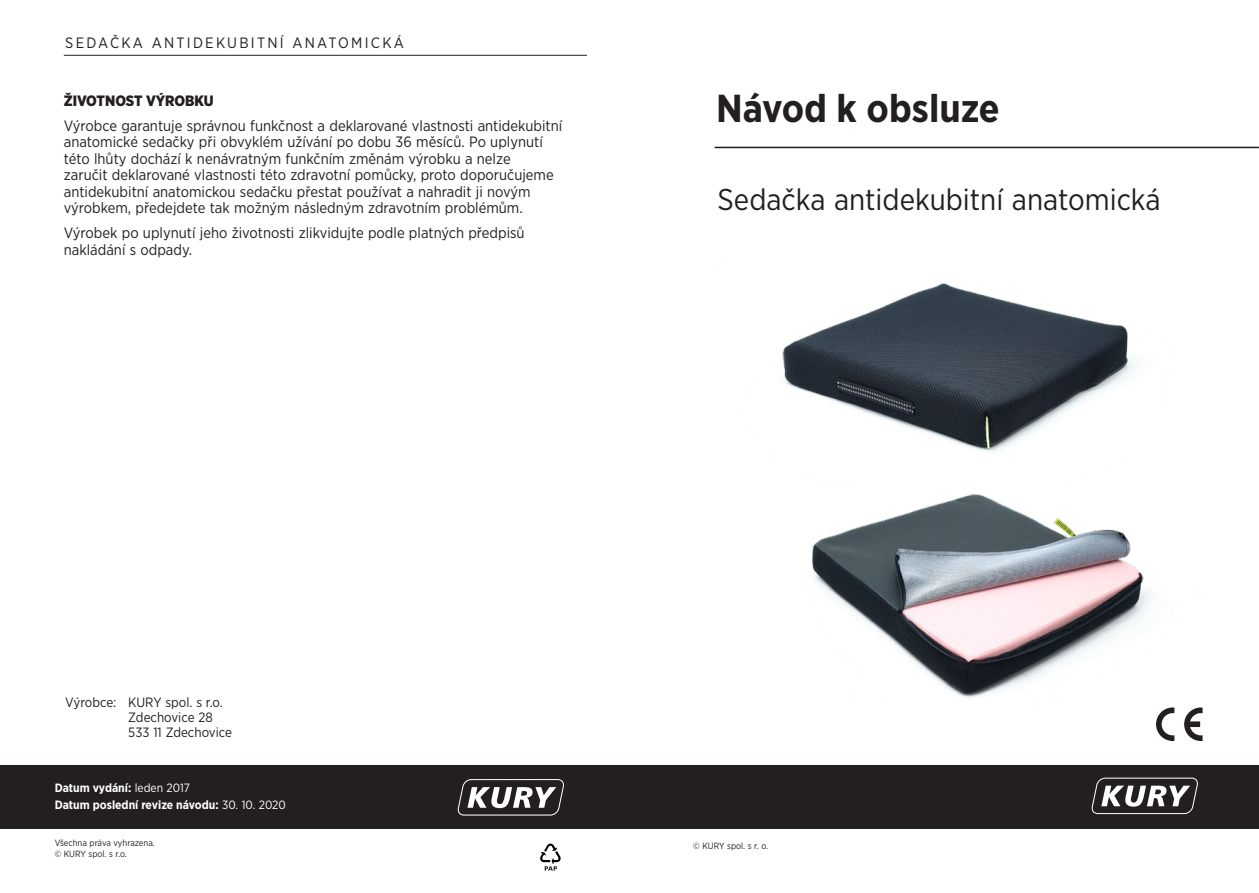
<style>
.page{position:relative;width:1259px;height:893px;background:#fff}
.page>*{position:absolute;margin:0;border:0;box-sizing:border-box;transform-origin:0 0}
.t1{font:700 39px "Gotham Narrow";color:#231f20}
.t2{font:30px "Gotham Narrow";color:#231f20}
.t3{font:15px/16.5px "Gotham Narrow";color:#231f20}
.t4{font:15px "Gotham Narrow";letter-spacing:.15em;color:#231f20}
.t5{font:900 15px "Gotham Narrow";color:#231f20}
.t6{font:13.5px/15px "Gotham Narrow";color:#231f20}
.t7{font:700 12px/16.5px "Gotham Narrow";color:#fff}
.t8{font:9px/10.8px "Gotham Narrow";color:#231f20}
.s1{font-weight:400}
</style>
<div class="page">
<div style="left:0;top:765px;width:629px;height:64px;background:#231f20"></div>
<svg style="left:457px;top:779px;width:107px;height:36px"></svg>
<svg style="left:540px;top:844px;width:20px;height:27px"></svg>
<hr style="left:64px;top:55px;width:523px;height:1px;background:#231f20">
<div style="left:629px;top:765px;width:630px;height:64px;background:#231f20"></div>
<svg style="left:1091px;top:778px;width:107px;height:36px"></svg>
<hr style="left:714px;top:147px;width:545px;height:1px;background:#231f20">
<svg style="left:1156px;top:707px;width:18px;height:34px"></svg>
<svg style="left:1184px;top:707px;width:18px;height:34px"></svg>
<img style="left:782px;top:283px;width:354px;height:168px">
<img style="left:812px;top:493px;width:340px;height:205px">
<p class="t4" style="left:65px;top:33px;width:340px">SEDAČKA ANTIDEKUBITNÍ ANATOMICKÁ</p>
<p class="t5" style="left:64px;top:90px;width:151px">ŽIVOTNOST VÝROBKU</p>
<p class="t3" style="left:64px;top:117px;width:500px">Výrobce garantuje správnou funkčnost a deklarované vlastnosti antidekubitní anatomické sedačky při obvyklém užívání po dobu 36 měsíců. Po uplynutí této lhůty dochází k nenávratným funkčním změnám výrobku a nelze<br>zaručit deklarované vlastnosti této zdravotní pomůcky, proto doporučujeme antidekubitní anatomickou sedačku přestat používat a nahradit ji novým výrobkem, předejdete tak možným následným zdravotním problémům.</p>
<p class="t3" style="left:64px;top:224px;width:462px">Výrobek po uplynutí jeho životnosti zlikvidujte podle platných předpisů nakládání s odpady.</p>
<h1 class="t1" style="left:716px;top:83px;width:285px">Návod k obsluze</h1>
<h2 class="t2" style="left:717px;top:181px;width:444px">Sedačka antidekubitní anatomická</h2>
<p class="t6" style="left:128px;top:695px;width:105px;text-indent:-63px">Výrobce: KURY spol. s r.o.<br>Zdechovice 28<br>533 11 Zdechovice</p>
<p class="t7" style="left:55px;top:780px;width:233px">Datum vydání: <span class="s1">leden 2017<br></span>Datum poslední revize návodu: <span class="s1">30. 10. 2020</span></p>
<p class="t8" style="left:55px;top:838px;width:102px">Všechna práva vyhrazena. © KURY spol. s r.o.</p>
<p class="t8" style="left:693px;top:840px;width:76px">© KURY spol. s r. o.</p>
</div>
